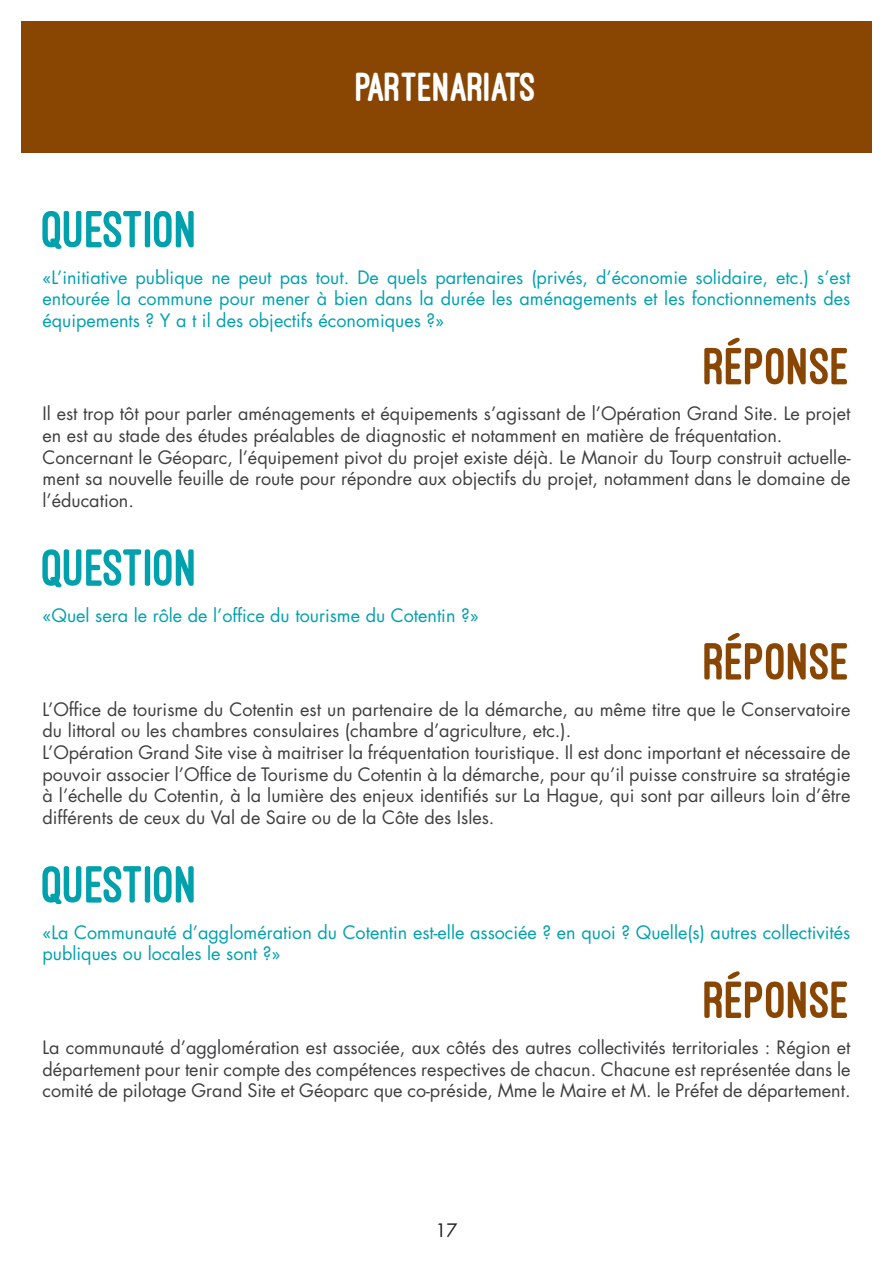
<style>
.page{position:relative;width:893px;height:1263px;background:#fff}
.page>*{position:absolute;margin:0;border:0;box-sizing:border-box;transform-origin:0 0}
.t1{font:800 54px "Ostrich Sans";color:#00a1ad}
.t2{font:800 54px "Ostrich Sans";color:#894603}
.t3{font:800 42px "Ostrich Sans";color:#fff}
.t4{font:18px/21.6px "Futura Std";color:#3f3f41;text-align:justify}
.t5{font:18px/21.6px "Futura Std";color:#00a1ad;text-align:justify}
.t6{font:18px "Futura Std";color:#231f20}
</style>
<div class="page">
<div style="left:21px;top:21px;width:851px;height:132px;background:#894603"></div>
<p class="t1" style="left:43px;top:201px;width:157px">QUESTION</p>
<p class="t3" style="left:356px;top:65px;width:182px">PARTENARIATS</p>
<p class="t5" style="left:43px;top:266px;width:809px">«L’initiative publique ne peut pas tout. De quels partenaires (privés, d’économie solidaire, etc.) s’est entourée la commune pour mener à bien dans la durée les aménagements et les fonctionnements des équipements ? Y a t il des objectifs économiques ?»</p>
<p class="t2" style="left:704px;top:338px;width:148px">RÉPONSE</p>
<p class="t4" style="left:43px;top:403px;width:809px">Il est trop tôt pour parler aménagements et équipements s’agissant de l’Opération Grand Site. Le projet en est au stade des études préalables de diagnostic et notamment en matière de fréquentation.</p>
<p class="t4" style="left:43px;top:446px;width:809px">Concernant le Géoparc, l’équipement pivot du projet existe déjà. Le Manoir du Tourp construit actuelle&shy;ment sa nouvelle feuille de route pour répondre aux objectifs du projet, notamment dans le domaine de l’éducation.</p>
<p class="t1" style="left:43px;top:539px;width:157px">QUESTION</p>
<p class="t5" style="left:43px;top:605px;width:438px">«Quel sera le rôle de l’office du tourisme du Cotentin ?»</p>
<p class="t2" style="left:704px;top:633px;width:148px">RÉPONSE</p>
<p class="t4" style="left:43px;top:698px;width:809px">L’Office de tourisme du Cotentin est un partenaire de la démarche, au même titre que le Conservatoire du littoral ou les chambres consulaires (chambre d’agriculture, etc.).</p>
<p class="t4" style="left:43px;top:742px;width:809px">L’Opération Grand Site vise à maitriser la fréquentation touristique. Il est donc important et nécessaire de pouvoir associer l’Office de Tourisme du Cotentin à la démarche, pour qu’il puisse construire sa stratégie à l’échelle du Cotentin, à la lumière des enjeux identifiés sur La Hague, qui sont par ailleurs loin d’être différents de ceux du Val de Saire ou de la Côte des Isles.</p>
<p class="t1" style="left:43px;top:856px;width:157px">QUESTION</p>
<p class="t5" style="left:43px;top:921px;width:809px">«La Communauté d’agglomération du Cotentin est-elle associée ? en quoi ? Quelle(s) autres collectivités publiques ou locales le sont ?»</p>
<p class="t2" style="left:704px;top:971px;width:148px">RÉPONSE</p>
<p class="t4" style="left:43px;top:1037px;width:809px">La communauté d’agglomération est associée, aux côtés des autres collectivités territoriales : Région et département pour tenir compte des compétences respectives de chacun. Chacune est représentée dans le comité de pilotage Grand Site et Géoparc que co-préside, Mme le Maire et M. le Préfet de département.</p>
<p class="t6" style="left:435px;top:1219px;width:24px">17</p>
</div>
